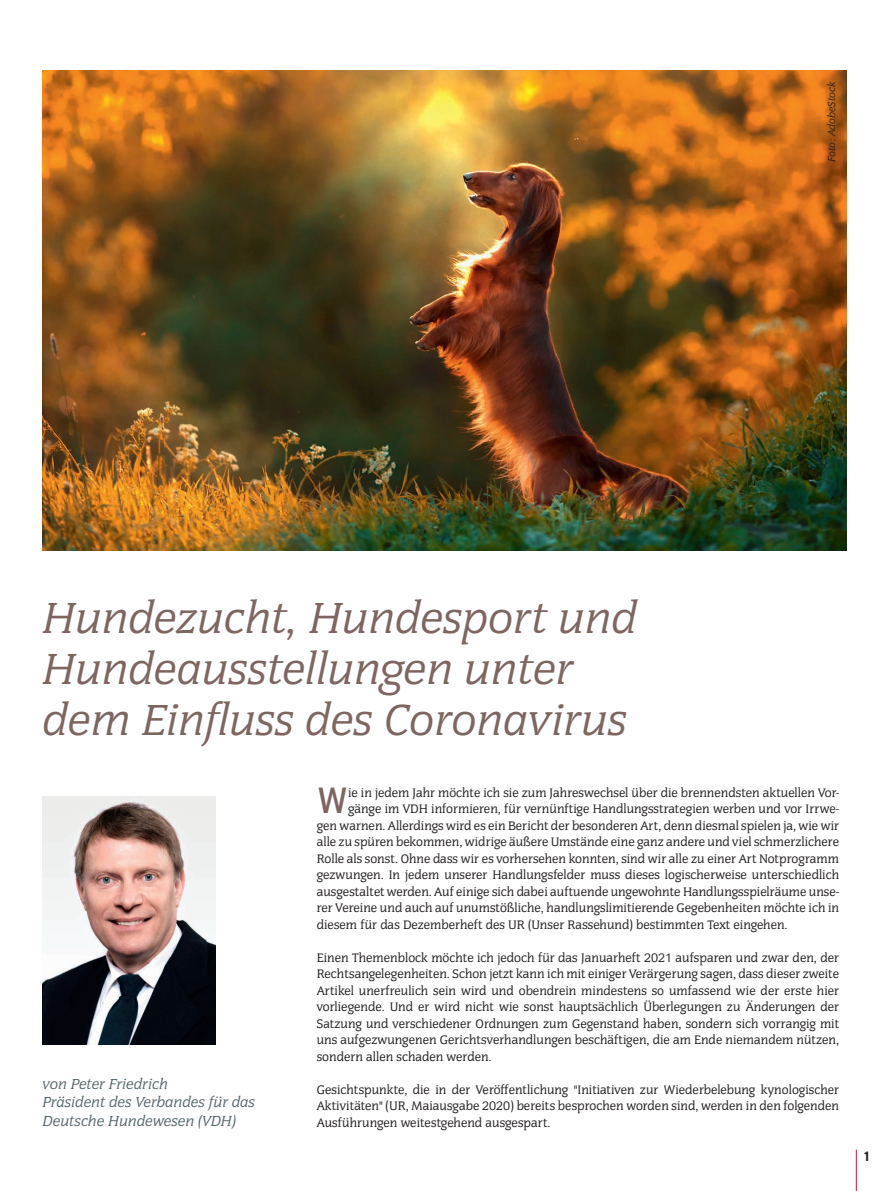
<style>
.page{position:relative;width:893px;height:1191px;background:#fff}
.page>*{position:absolute;margin:0;border:0;box-sizing:border-box;transform-origin:0 0}
.t1{font:italic 45px/51px "Congress";color:#7e6560}
.t2{font:36.3px "Interstate";color:#7e6560}
.t3{font:italic 15px/18.8px "Congress";color:#53646b}
.t4{font:700 13.5px "Interstate";color:#231f20}
.t5{font:12.75px/16.5px "Congress";color:#231f20;text-align:justify}
.t6{font:italic 10.5px "Congress";color:#231f20}
</style>
<div class="page">
<hr style="left:856px;top:1149px;width:1px;height:42px;background:#cb1230">
<img style="left:43px;top:70px;width:803px;height:481px">
<img style="left:43px;top:796px;width:173px;height:248px">
<p class="t6" style="left:825px;top:162px;width:82px;rotate:-90deg">Foto: AdobeStock</p>
<h1 class="t1" style="left:43px;top:592px;width:596px">Hundezucht, Hundesport und<br>Hundeausstellungen unter dem Einfluss des Coronavirus</h1>
<p class="t3" style="left:43px;top:1074px;width:214px">von Peter Friedrich<br>Präsident des Verbandes für das<br>Deutsche Hundewesen (VDH)</p>
<h2 class="t2" style="left:317px;top:780px;width:33px">W</h2>
<p class="t5" style="left:348px;top:784px;width:492px">ie in jedem Jahr möchte ich sie zum Jahreswechsel über die brennendsten aktuellen Vor-</p>
<p class="t5" style="left:348px;top:801px;width:492px">gänge im VDH informieren, für vernünftige Handlungsstrategien werben und vor Irrwe-</p>
<p class="t5" style="left:317px;top:817px;width:524px">gen warnen. Allerdings wird es ein Bericht der besonderen Art, denn diesmal spielen ja, wie wir</p>
<p class="t5" style="left:317px;top:834px;width:524px">alle zu spüren bekommen, widrige äußere Umstände eine ganz andere und viel schmerzlichere</p>
<p class="t5" style="left:317px;top:850px;width:524px">Rolle als sonst. Ohne dass wir es vorhersehen konnten, sind wir alle zu einer Art Notprogramm</p>
<p class="t5" style="left:317px;top:867px;width:524px">gezwungen. In jedem unserer Handlungsfelder muss dieses logischerweise unterschiedlich</p>
<p class="t5" style="left:317px;top:883px;width:524px">ausgestaltet werden. Auf einige sich dabei auftuende ungewohnte Handlungsspielräume unse-</p>
<p class="t5" style="left:317px;top:900px;width:524px">rer Vereine und auch auf unumstößliche, handlungslimitierende Gegebenheiten möchte ich in</p>
<p class="t5" style="left:317px;top:916px;width:472px">diesem für das Dezemberheft des UR (Unser Rassehund) bestimmten Text eingehen.</p>
<p class="t5" style="left:317px;top:949px;width:524px">Einen Themenblock möchte ich jedoch für das Januarheft 2021 aufsparen und zwar den, der Rechtsangelegenheiten. Schon jetzt kann ich mit einiger Verärgerung sagen, dass dieser zweite Artikel unerfreulich sein wird und obendrein mindestens so umfassend wie der erste hier vorliegende. Und er wird nicht wie sonst hauptsächlich Überlegungen zu Änderungen der Satzung und verschiedener Ordnungen zum Gegenstand haben, sondern sich vorrangig mit uns aufgezwungenen Gerichtsverhandlungen beschäftigen, die am Ende niemandem nützen, sondern allen schaden werden.</p>
<p class="t5" style="left:317px;top:1081px;width:524px">Gesichtspunkte, die in der Veröffentlichung "Initiativen zur Wiederbelebung kynologischer Aktivitäten" (UR, Maiausgabe 2020) bereits besprochen worden sind, werden in den folgenden Ausführungen weitestgehend ausgespart.</p>
<p class="t4" style="left:864px;top:1148px;width:7px">1</p>
</div>
